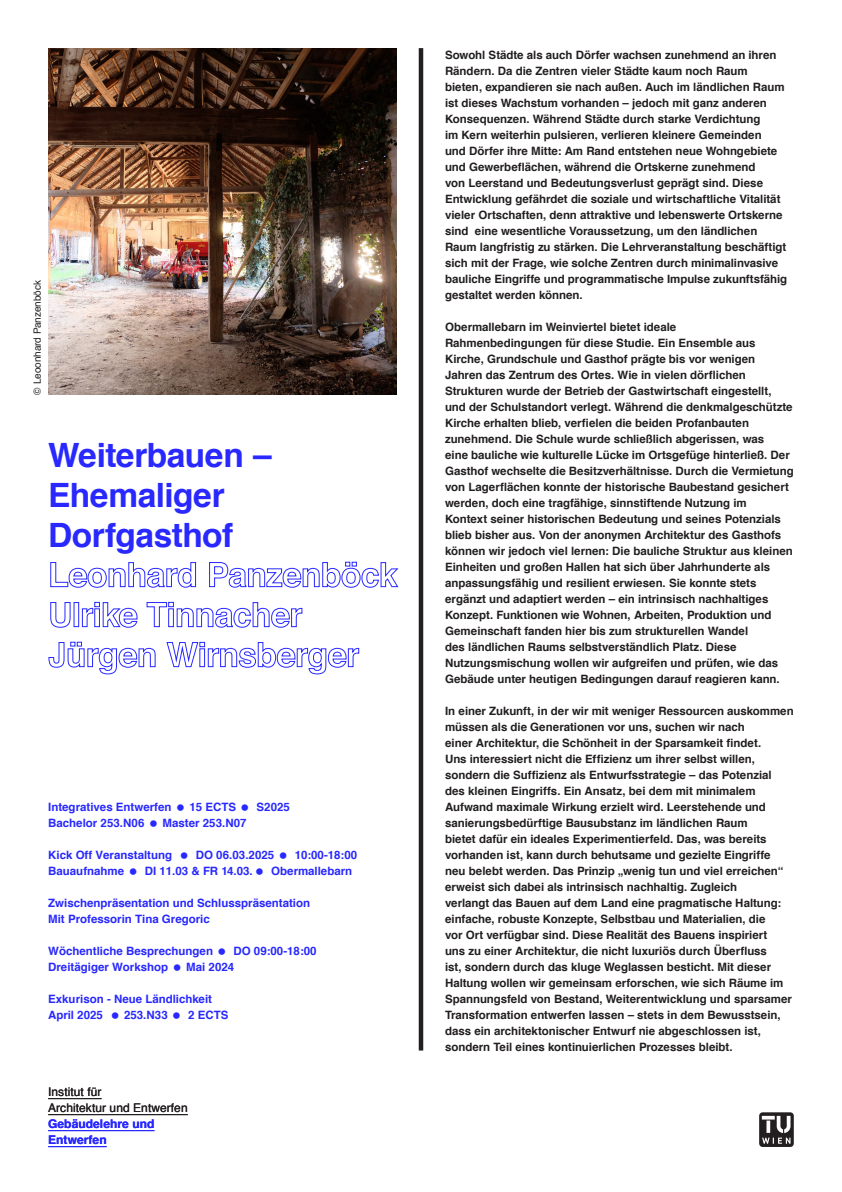
<style>
.page{position:relative;width:842px;height:1192px;background:#fff}
.page>*{position:absolute;margin:0;border:0;box-sizing:border-box;transform-origin:0 0}
.Title_78{font:700 33.5px "Helvetica";letter-spacing:-.015em;color:#2828ff}
.t1{font:12px "Helvetica";letter-spacing:.005em;color:#231f20}
.t2{font:700 12px/16px "Helvetica";letter-spacing:.005em;color:#2828ff}
.Text_Black_Bold_27{font:700 11.5px/16px "Helvetica";letter-spacing:-.005em;color:#231f20}
.Infotext_Blue_Bold_2{font:700 11.5px "Helvetica";color:#2828ff}
.Caption_Regular_20{font:10px "Helvetica";letter-spacing:-.005em;color:#231f20}
</style>
<div class="page">
<svg style="left:759px;top:1112px;width:35px;height:35px"></svg>
<hr style="left:419px;top:48px;width:4px;height:1003px;background:#231f20">
<hr style="left:48px;top:1098px;width:54px;height:1px;background:#231f20">
<hr style="left:48px;top:1114px;width:140px;height:1px;background:#231f20">
<hr style="left:48px;top:1130px;width:106px;height:1px;background:#2828ff">
<hr style="left:48px;top:1146px;width:59px;height:1px;background:#2828ff">
<svg style="left:50px;top:562px;width:146px;height:26px"></svg>
<svg style="left:209px;top:562px;width:190px;height:26px"></svg>
<svg style="left:50px;top:602px;width:21px;height:26px"></svg>
<div style="left:74px;top:602px;width:5px;height:25px;border:1px solid #2828ff"></div>
<svg style="left:82px;top:602px;width:56px;height:26px"></svg>
<svg style="left:146px;top:602px;width:157px;height:26px"></svg>
<svg style="left:48px;top:642px;width:108px;height:33px"></svg>
<svg style="left:166px;top:642px;width:193px;height:33px"></svg>
<img style="left:48px;top:48px;width:349px;height:347px">
<p class="Caption_Regular_20" style="left:29px;top:395px;width:116px;rotate:-90deg">© Leoonhard Panzenböck</p>
<p class="Title_78" style="left:48px;top:428px;width:225px">Weiterbauen –</p>
<p class="Title_78" style="left:48px;top:468px;width:178px">Ehemaliger</p>
<p class="Title_78" style="left:48px;top:508px;width:186px">Dorfgasthof</p>
<p class="Infotext_Blue_Bold_2" style="left:48px;top:797px;width:125px">Integratives Entwerfen</p>
<p class="Infotext_Blue_Bold_2" style="left:189px;top:797px;width:48px">15 ECTS</p>
<p class="Infotext_Blue_Bold_2" style="left:257px;top:797px;width:35px">S2025</p>
<p class="Infotext_Blue_Bold_2" style="left:48px;top:813px;width:98px">Bachelor 253.N06</p>
<p class="Infotext_Blue_Bold_2" style="left:163px;top:813px;width:86px">Master 253.N07</p>
<p class="Infotext_Blue_Bold_2" style="left:48px;top:845px;width:125px">Kick Off Veranstaltung</p>
<p class="Infotext_Blue_Bold_2" style="left:196px;top:845px;width:80px">DO 06.03.2025</p>
<p class="Infotext_Blue_Bold_2" style="left:295px;top:845px;width:64px">10:00-18:00</p>
<p class="Infotext_Blue_Bold_2" style="left:48px;top:861px;width:78px">Bauaufnahme</p>
<p class="Infotext_Blue_Bold_2" style="left:145px;top:861px;width:110px">DI 11.03 &amp; FR 14.03.</p>
<p class="Infotext_Blue_Bold_2" style="left:271px;top:861px;width:82px">Obermallebarn</p>
<p class="Infotext_Blue_Bold_2" style="left:48px;top:893px;width:264px">Zwischenpräsentation und Schlusspräsentation</p>
<p class="Infotext_Blue_Bold_2" style="left:48px;top:909px;width:163px">Mit Professorin Tina Gregoric</p>
<p class="Infotext_Blue_Bold_2" style="left:48px;top:941px;width:166px">Wöchentliche Besprechungen</p>
<p class="Infotext_Blue_Bold_2" style="left:233px;top:941px;width:85px">DO 09:00-18:00</p>
<p class="Infotext_Blue_Bold_2" style="left:48px;top:957px;width:122px">Dreitägiger Workshop</p>
<p class="Infotext_Blue_Bold_2" style="left:186px;top:957px;width:49px">Mai 2024</p>
<p class="Infotext_Blue_Bold_2" style="left:48px;top:989px;width:165px">Exkurison - Neue Ländlichkeit</p>
<p class="Infotext_Blue_Bold_2" style="left:48px;top:1005px;width:56px">April 2025</p>
<p class="Infotext_Blue_Bold_2" style="left:124px;top:1005px;width:45px">253.N33</p>
<p class="Infotext_Blue_Bold_2" style="left:188px;top:1005px;width:42px">2 ECTS</p>
<p class="t1" style="left:48px;top:1082px;width:55px">Institut für</p>
<p class="t1" style="left:48px;top:1098px;width:141px">Architektur und Entwerfen</p>
<p class="t2" style="left:48px;top:1116px;width:108px">Gebäudelehre und<br>Entwerfen</p>
<p class="Text_Black_Bold_27" style="left:445px;top:47px;width:344px">Sowohl Städte als auch Dörfer wachsen zunehmend an ihren Rändern. Da die Zentren vieler Städte kaum noch Raum bieten, expandieren sie nach außen. Auch im ländlichen Raum ist dieses Wachstum vorhanden – jedoch mit ganz anderen Konsequenzen. Während Städte durch starke Verdichtung<br>im Kern weiterhin pulsieren, verlieren kleinere Gemeinden<br>und Dörfer ihre Mitte: Am Rand entstehen neue Wohngebiete und Gewerbeflächen, während die Ortskerne zunehmend<br>von Leerstand und Bedeutungsverlust geprägt sind. Diese Entwicklung gefährdet die soziale und wirtschaftliche Vitalität vieler Ortschaften, denn attraktive und lebenswerte Ortskerne sind eine wesentliche Voraussetzung, um den ländlichen Raum langfristig zu stärken. Die Lehrveranstaltung beschäftigt sich mit der Frage, wie solche Zentren durch minimalinvasive bauliche Eingriffe und programmatische Impulse zukunftsfähig gestaltet werden können.</p>
<p class="Text_Black_Bold_27" style="left:445px;top:319px;width:350px">Obermallebarn im Weinviertel bietet ideale Rahmenbedingungen für diese Studie. Ein Ensemble aus Kirche, Grundschule und Gasthof prägte bis vor wenigen Jahren das Zentrum des Ortes. Wie in vielen dörflichen Strukturen wurde der Betrieb der Gastwirtschaft eingestellt, und der Schulstandort verlegt. Während die denkmalgeschützte Kirche erhalten blieb, verfielen die beiden Profanbauten zunehmend. Die Schule wurde schließlich abgerissen, was<br>eine bauliche wie kulturelle Lücke im Ortsgefüge hinterließ. Der Gasthof wechselte die Besitzverhältnisse. Durch die Vermietung von Lagerflächen konnte der historische Baubestand gesichert werden, doch eine tragfähige, sinnstiftende Nutzung im<br>Kontext seiner historischen Bedeutung und seines Potenzials blieb bisher aus. Von der anonymen Architektur des Gasthofs können wir jedoch viel lernen: Die bauliche Struktur aus kleinen Einheiten und großen Hallen hat sich über Jahrhunderte als anpassungsfähig und resilient erwiesen. Sie konnte stets ergänzt und adaptiert werden – ein intrinsisch nachhaltiges Konzept. Funktionen wie Wohnen, Arbeiten, Produktion und Gemeinschaft fanden hier bis zum strukturellen Wandel<br>des ländlichen Raums selbstverständlich Platz. Diese Nutzungsmischung wollen wir aufgreifen und prüfen, wie das Gebäude unter heutigen Bedingungen darauf reagieren kann.</p>
<p class="Text_Black_Bold_27" style="left:445px;top:703px;width:350px">In einer Zukunft, in der wir mit weniger Ressourcen auskommen müssen als die Generationen vor uns, suchen wir nach<br>einer Architektur, die Schönheit in der Sparsamkeit findet.<br>Uns interessiert nicht die Effizienz um ihrer selbst willen, sondern die Suffizienz als Entwurfsstrategie – das Potenzial des kleinen Eingriffs. Ein Ansatz, bei dem mit minimalem Aufwand maximale Wirkung erzielt wird. Leerstehende und sanierungsbedürftige Bausubstanz im ländlichen Raum<br>bietet dafür ein ideales Experimentierfeld. Das, was bereits vorhanden ist, kann durch behutsame und gezielte Eingriffe neu belebt werden. Das Prinzip „wenig tun und viel erreichen“ erweist sich dabei als intrinsisch nachhaltig. Zugleich<br>verlangt das Bauen auf dem Land eine pragmatische Haltung: einfache, robuste Konzepte, Selbstbau und Materialien, die<br>vor Ort verfügbar sind. Diese Realität des Bauens inspiriert<br>uns zu einer Architektur, die nicht luxuriös durch Überfluss<br>ist, sondern durch das kluge Weglassen besticht. Mit dieser Haltung wollen wir gemeinsam erforschen, wie sich Räume im Spannungsfeld von Bestand, Weiterentwicklung und sparsamer Transformation entwerfen lassen – stets in dem Bewusstsein, dass ein architektonischer Entwurf nie abgeschlossen ist, sondern Teil eines kontinuierlichen Prozesses bleibt.</p>
</div>
